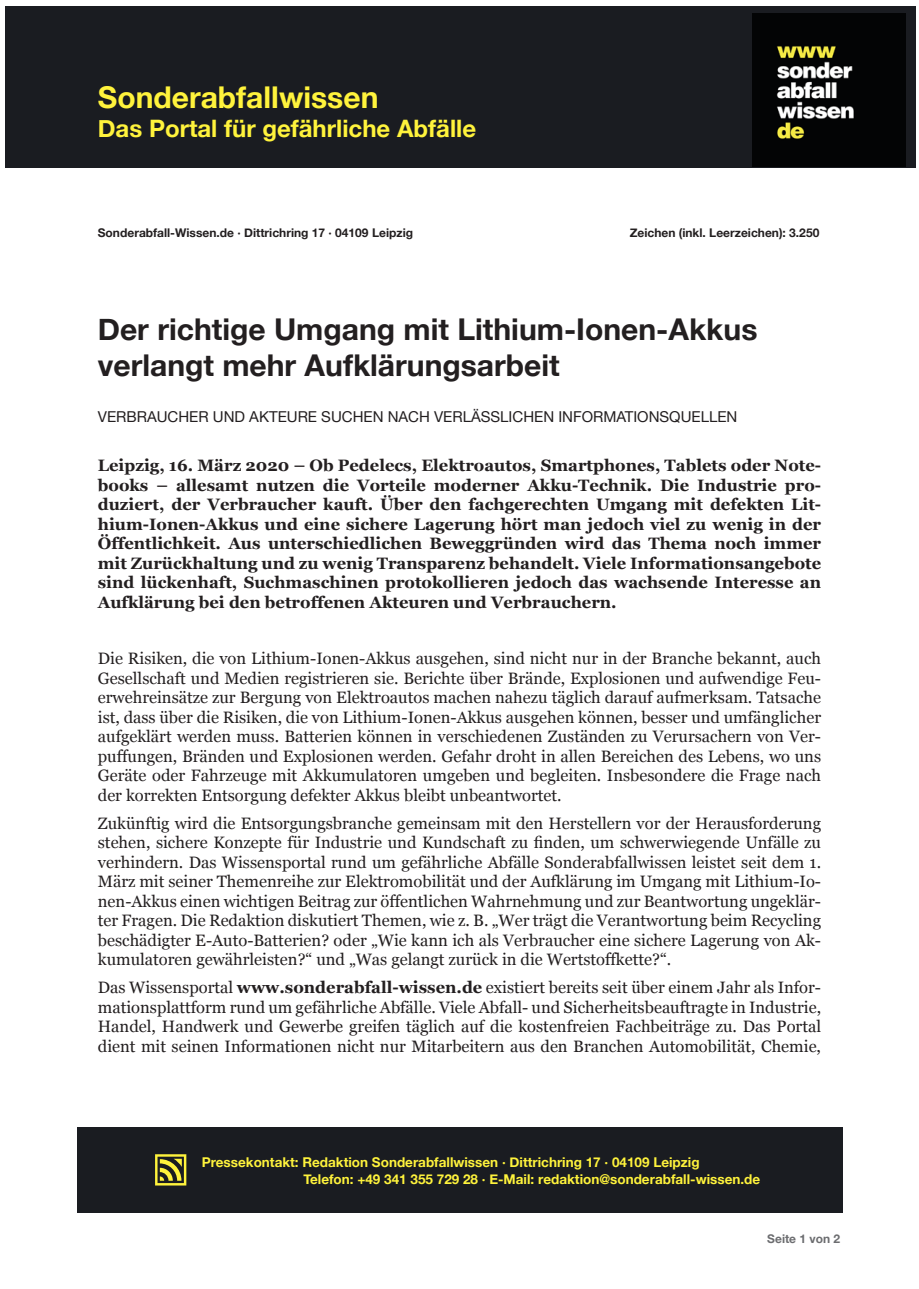
<style>
.page{position:relative;width:919px;height:1289px;background:#fff}
.page>*{position:absolute;margin:0;border:0;box-sizing:border-box;transform-origin:0 0}
.Überschrift{font:700 30px/36px "Helvetica Neue";color:#231f20}
.t1{font:700 30px "Helvetica Neue";color:#fff33c}
.t2{font:700 24px "Helvetica Neue";color:#fff33c}
.Text{font:16.5px/19.5px "Georgia";color:#231f20;text-align:justify}
.Einleitung{font:700 16.5px/19.5px "Georgia";color:#231f20;text-align:justify}
.Zwischenüberschrift{font:15px "Helvetica Neue";color:#231f20}
.t3{font:700 13.5px/16.5px "Helvetica Neue";color:#fff33c}
.t4{font:700 12px "Helvetica Neue";color:#231f20}
.t5{font:700 12px "Helvetica Neue";color:#6c6d70}
.s1{font-weight:700}
</style>
<div class="page">
<div style="left:6px;top:6px;width:910px;height:162px;background:#1a1c21"></div>
<img style="left:752px;top:14px;width:153px;height:152px">
<div style="left:77px;top:1127px;width:765px;height:85px;background:#1a1c21"></div>
<svg style="left:155px;top:1154px;width:31px;height:31px"></svg>
<h1 class="t1" style="left:98px;top:74px;width:282px">Sonderabfallwissen</h1>
<h2 class="t2" style="left:98px;top:109px;width:380px">Das Portal für gefährliche Abfälle</h2>
<p class="t4" style="left:98px;top:223px;width:317px">Sonderabfall-Wissen.de · Dittrichring 17 · 04109 Leipzig</p>
<p class="t4" style="left:629px;top:223px;width:191px">Zeichen (inkl. Leerzeichen): 3.250</p>
<p class="Überschrift" style="left:98px;top:312px;width:661px">Der richtige Umgang mit Lithium-Ionen-Akkus verlangt mehr Aufklärungsarbeit</p>
<p class="Zwischenüberschrift" style="left:98px;top:406px;width:641px">VERBRAUCHER UND AKTEURE SUCHEN NACH VERLÄSSLICHEN INFORMATIONSQUELLEN</p>
<p class="Einleitung" style="left:98px;top:455px;width:724px">Leipzig, 16. März 2020 – Ob Pedelecs, Elektroautos, Smartphones, Tablets oder Note&shy;books – allesamt nutzen die Vorteile moderner Akku-Technik. Die Industrie pro&shy;duziert, der Verbraucher kauft. Über den fachgerechten Umgang mit defekten Lit&shy;hium-Ionen-Akkus und eine sichere Lagerung hört man jedoch viel zu wenig in der Öffentlichkeit. Aus unterschiedlichen Beweggründen wird das Thema noch immer mit Zurückhaltung und zu wenig Transparenz behandelt. Viele Informationsangebote sind lückenhaft, Suchmaschinen protokollieren jedoch das wachsende Interesse an Aufklärung bei den betroffenen Akteuren und Verbrauchern.</p>
<p class="Text" style="left:98px;top:648px;width:724px">Die Risiken, die von Lithium-Ionen-Akkus ausgehen, sind nicht nur in der Branche bekannt, auch Gesellschaft und Medien registrieren sie. Berichte über Brände, Explosionen und aufwendige Feu&shy;erwehreinsätze zur Bergung von Elektroautos machen nahezu täglich darauf aufmerksam. Tatsache ist, dass über die Risiken, die von Lithium-Ionen-Akkus ausgehen können, besser und umfänglicher aufgeklärt werden muss. Batterien können in verschiedenen Zuständen zu Verursachern von Ver&shy;puffungen, Bränden und Explosionen werden. Gefahr droht in allen Bereichen des Lebens, wo uns Geräte oder Fahrzeuge mit Akkumulatoren umgeben und begleiten. Insbesondere die Frage nach der korrekten Entsorgung defekter Akkus bleibt unbeantwortet.</p>
<p class="Text" style="left:98px;top:812px;width:724px">Zukünftig wird die Entsorgungsbranche gemeinsam mit den Herstellern vor der Herausforderung stehen, sichere Konzepte für Industrie und Kundschaft zu finden, um schwerwiegende Unfälle zu verhindern. Das Wissensportal rund um gefährliche Abfälle Sonderabfallwissen leistet seit dem 1.<br>März mit seiner Themenreihe zur Elektromobilität und der Aufklärung im Umgang mit Lithium-Io&shy;nen-Akkus einen wichtigen Beitrag zur öffentlichen Wahrnehmung und zur Beantwortung ungeklär&shy;ter Fragen. Die Redaktion diskutiert Themen, wie z. B. „Wer trägt die Verantwortung beim Recycling beschädigter E-Auto-Batterien? oder „Wie kann ich als Verbraucher eine sichere Lagerung von Ak&shy;kumulatoren gewährleisten?“ und „Was gelangt zurück in die Wertstoffkette?“.</p>
<p class="Text" style="left:98px;top:977px;width:724px">Das Wissensportal <span class="s1">www.sonderabfall-wissen.de</span> existiert bereits seit über einem Jahr als Infor&shy;mationsplattform rund um gefährliche Abfälle. Viele Abfall- und Sicherheitsbeauftragte in Industrie, Handel, Handwerk und Gewerbe greifen täglich auf die kostenfreien Fachbeiträge zu. Das Portal dient mit seinen Informationen nicht nur Mitarbeitern aus den Branchen Automobilität, Chemie,</p>
<p class="t3" style="left:303px;top:1154px;width:458px;text-indent:-101px">Pressekontakt: Redaktion Sonderabfallwissen · Dittrichring 17 · 04109 Leipzig<br>Telefon: +49 341 355 729 28 · E-Mail: redaktion@sonderabfall-wissen.de</p>
<p class="t5" style="left:767px;top:1229px;width:74px">Seite 1 von 2</p>
</div>
